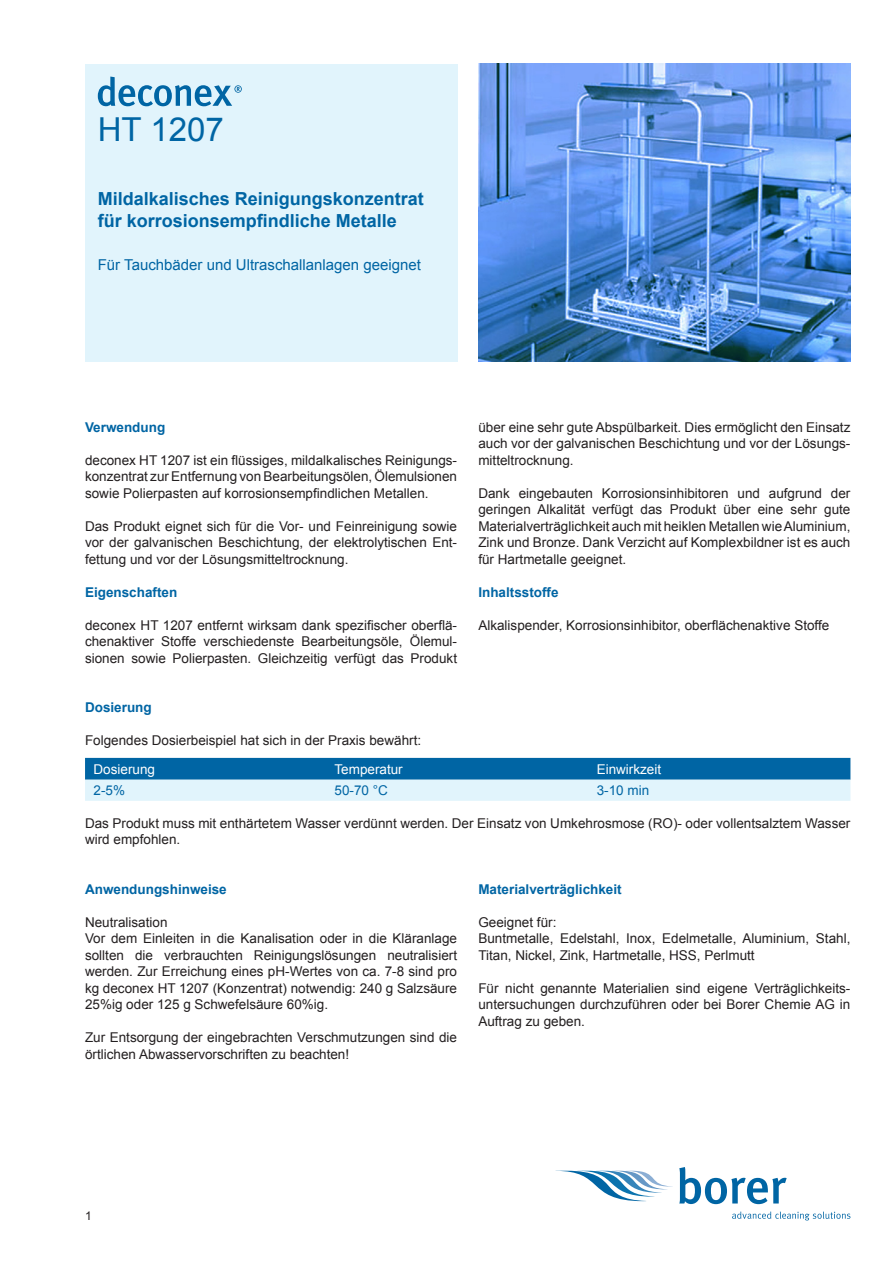
<style>
.page{position:relative;width:893px;height:1263px;background:#fff}
.page>*{position:absolute;margin:0;border:0;box-sizing:border-box;transform-origin:0 0}
.ProdBez_1_Seite{font:33px "Arial";color:#0065a4}
.Produkt-Titel{font:700 18px/21.6px "Arial";color:#0065a4}
.Produkt-Untertitel{font:15px "Arial";color:#0065a4}
.Text{font:13.5px/16.5px "Arial";color:#231f20;text-align:justify}
.Texttitel{font:700 13.5px "Arial";color:#0065a4}
.Tabelleninhalt{font:13.5px "Arial";color:#fff}
.Tabelleninhalt-2{font:13.5px "Arial";color:#0065a4}
.t1{font:12px "Arial";color:#231f20}
</style>
<div class="page">
<div style="left:85px;top:64px;width:372px;height:297px;background:#e1f4fc"></div>
<svg style="left:562px;top:1171px;width:111px;height:30px"></svg>
<svg style="left:679px;top:1167px;width:108px;height:37px"></svg>
<svg style="left:732px;top:1211px;width:118px;height:9px"></svg>
<svg style="left:98px;top:77px;width:144px;height:29px"></svg>
<img style="left:479px;top:64px;width:371px;height:297px">
<svg style="left:85px;top:758px;width:765px;height:43px;background:#70accf"></svg>
<p class="ProdBez_1_Seite" style="left:98px;top:108px;width:127px">HT 1207</p>
<p class="Produkt-Titel" style="left:98px;top:189px;width:328px">Mildalkalisches Reinigungskonzentrat für korrosionsempfindliche Metalle</p>
<p class="Produkt-Untertitel" style="left:98px;top:255px;width:325px">Für Tauchbäder und Ultraschallanlagen geeignet</p>
<p class="Texttitel" style="left:85px;top:418px;width:82px">Verwendung</p>
<p class="Text" style="left:85px;top:452px;width:374px">deconex HT 1207 ist ein flüssiges, mildalkalisches Reinigungs&shy;konzentrat zur Entfernung von Bearbeitungsölen, Ölemulsionen sowie Polierpasten auf korrosionsempfindlichen Metallen.</p>
<p class="Text" style="left:85px;top:518px;width:374px">Das Produkt eignet sich für die Vor- und Feinreinigung sowie vor der galvanischen Beschichtung, der elektrolytischen Ent&shy;fettung und vor der Lösungsmitteltrocknung.</p>
<p class="Texttitel" style="left:85px;top:583px;width:94px">Eigenschaften</p>
<p class="Text" style="left:85px;top:617px;width:374px">deconex HT 1207 entfernt wirksam dank spezifischer oberflä&shy;chenaktiver Stoffe verschiedenste Bearbeitungsöle, Ölemul&shy;sionen sowie Polierpasten. Gleichzeitig verfügt das Produkt</p>
<p class="Text" style="left:478px;top:419px;width:374px">über eine sehr gute Abspülbarkeit. Dies ermöglicht den Einsatz auch vor der galvanischen Beschichtung und vor der Lösungs&shy;mitteltrocknung.</p>
<p class="Text" style="left:478px;top:485px;width:374px">Dank eingebauten Korrosionsinhibitoren und aufgrund der geringen Alkalität verfügt das Produkt über eine sehr gute Materialverträglichkeit auch mit heiklen Metallen wie Aluminium, Zink und Bronze. Dank Verzicht auf Komplexbildner ist es auch für Hartmetalle geeignet.</p>
<p class="Texttitel" style="left:478px;top:583px;width:82px">Inhaltsstoffe</p>
<p class="Text" style="left:478px;top:617px;width:352px">Alkalispender, Korrosionsinhibitor, oberflächenaktive Stoffe</p>
<p class="Texttitel" style="left:85px;top:698px;width:68px">Dosierung</p>
<p class="Text" style="left:85px;top:732px;width:338px">Folgendes Dosierbeispiel hat sich in der Praxis bewährt:</p>
<p class="Tabelleninhalt" style="left:94px;top:760px;width:63px">Dosierung</p>
<p class="Tabelleninhalt" style="left:334px;top:760px;width:70px">Temperatur</p>
<p class="Tabelleninhalt" style="left:597px;top:760px;width:66px">Einwirkzeit</p>
<p class="Tabelleninhalt-2" style="left:94px;top:781px;width:33px">2-5%</p>
<p class="Tabelleninhalt-2" style="left:334px;top:781px;width:55px">50-70 °C</p>
<p class="Tabelleninhalt-2" style="left:597px;top:781px;width:54px">3-10 min</p>
<p class="Text" style="left:85px;top:815px;width:767px">Das Produkt muss mit enthärtetem Wasser verdünnt werden. Der Einsatz von Umkehrosmose (RO)- oder vollentsalztem Wasser wird empfohlen.</p>
<p class="Texttitel" style="left:85px;top:880px;width:143px">Anwendungshinweise</p>
<p class="Text" style="left:85px;top:914px;width:84px">Neutralisation</p>
<p class="Text" style="left:85px;top:930px;width:374px">Vor dem Einleiten in die Kanalisation oder in die Kläranlage sollten die verbrauchten Reinigungslösungen neutralisiert werden. Zur Erreichung eines pH-Wertes von ca. 7-8 sind pro kg deconex HT 1207 (Konzentrat) notwendig: 240 g Salzsäure 25%ig oder 125 g Schwefelsäure 60%ig.</p>
<p class="Text" style="left:85px;top:1029px;width:374px">Zur Entsorgung der eingebrachten Verschmutzungen sind die örtlichen Abwasservorschriften zu beachten!</p>
<p class="Texttitel" style="left:478px;top:880px;width:145px">Materialverträglichkeit</p>
<p class="Text" style="left:478px;top:914px;width:80px">Geeignet für:</p>
<p class="Text" style="left:478px;top:930px;width:374px">Buntmetalle, Edelstahl, Inox, Edelmetalle, Aluminium, Stahl,<br>Titan, Nickel, Zink, Hartmetalle, HSS, Perlmutt</p>
<p class="Text" style="left:478px;top:980px;width:374px">Für nicht genannte Materialien sind eigene Verträglichkeits&shy;untersuchungen durchzuführen oder bei Borer Chemie AG in Auftrag zu geben.</p>
<p class="t1" style="left:85px;top:1208px;width:8px">1</p>
</div>
